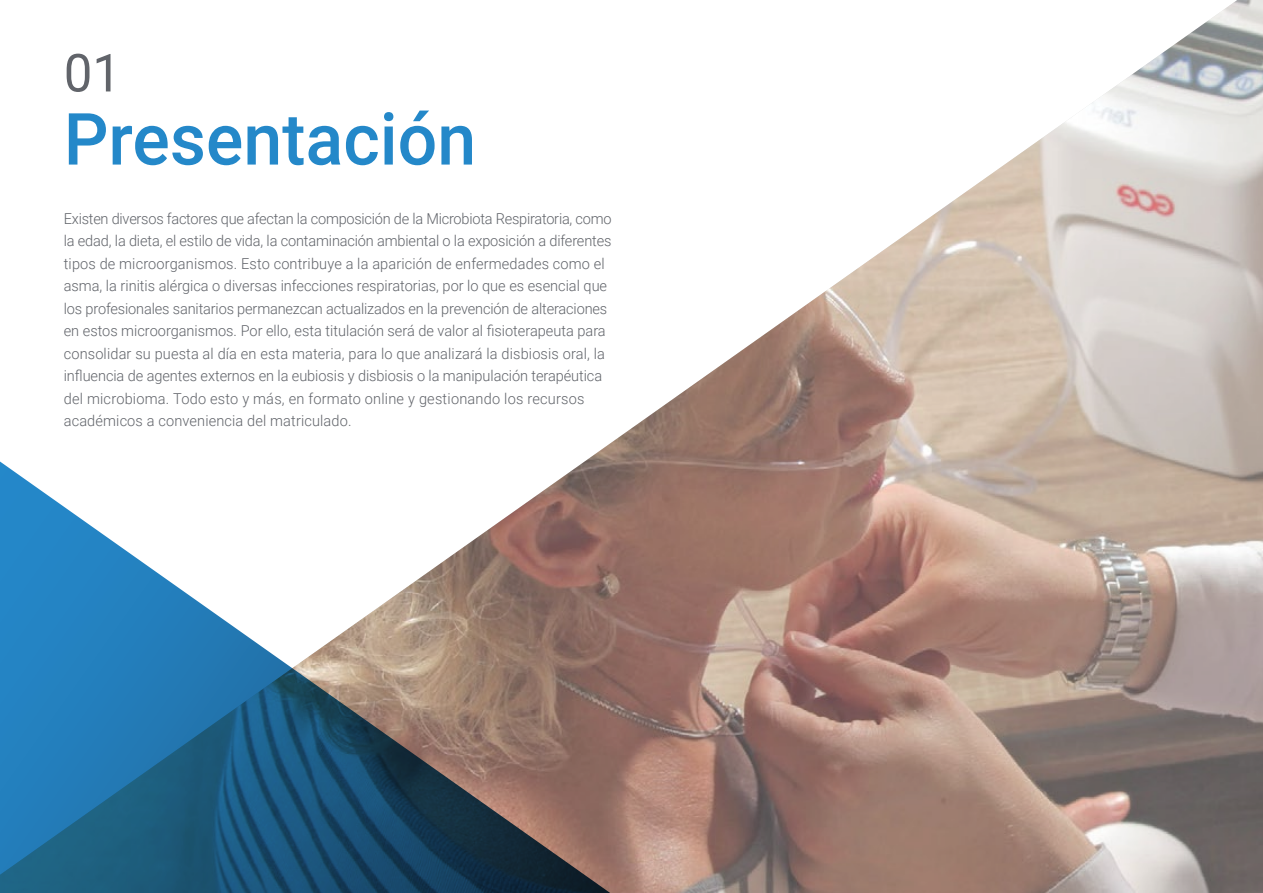
<style>
.page{position:relative;width:1263px;height:893px;background:#fff}
.page>*{position:absolute;margin:0;border:0;box-sizing:border-box;transform-origin:0 0}
.t1{font:500 72px "Roboto";color:#2488c9}
.t2{font:52.5px "Roboto";color:#61646a}
.t3{font:300 15px/22.5px "Roboto";color:#61646a}
</style>
<div class="page">
<img style="left:606px;top:0;width:657px;height:893px">
<svg style="left:0;top:446px;width:640px;height:447px"></svg>
<h2 class="t2" style="left:64px;top:36px;width:59px">01</h2>
<h1 class="t1" style="left:64px;top:89px;width:414px">Presentación</h1>
<p class="t3" style="left:64px;top:207px;width:549px">Existen diversos factores que afectan la composición de la Microbiota Respiratoria, como la edad, la dieta, el estilo de vida, la contaminación ambiental o la exposición a diferentes tipos de microorganismos. Esto contribuye a la aparición de enfermedades como el asma, la rinitis alérgica o diversas infecciones respiratorias, por lo que es esencial que los profesionales sanitarios permanezcan actualizados en la prevención de alteraciones en estos microorganismos. Por ello, esta titulación será de valor al fisioterapeuta para consolidar su puesta al día en esta materia, para lo que analizará la disbiosis oral, la influencia de agentes externos en la eubiosis y disbiosis o la manipulación terapéutica del microbioma. Todo esto y más, en formato online y gestionando los recursos académicos a conveniencia del matriculado.</p>
</div>
